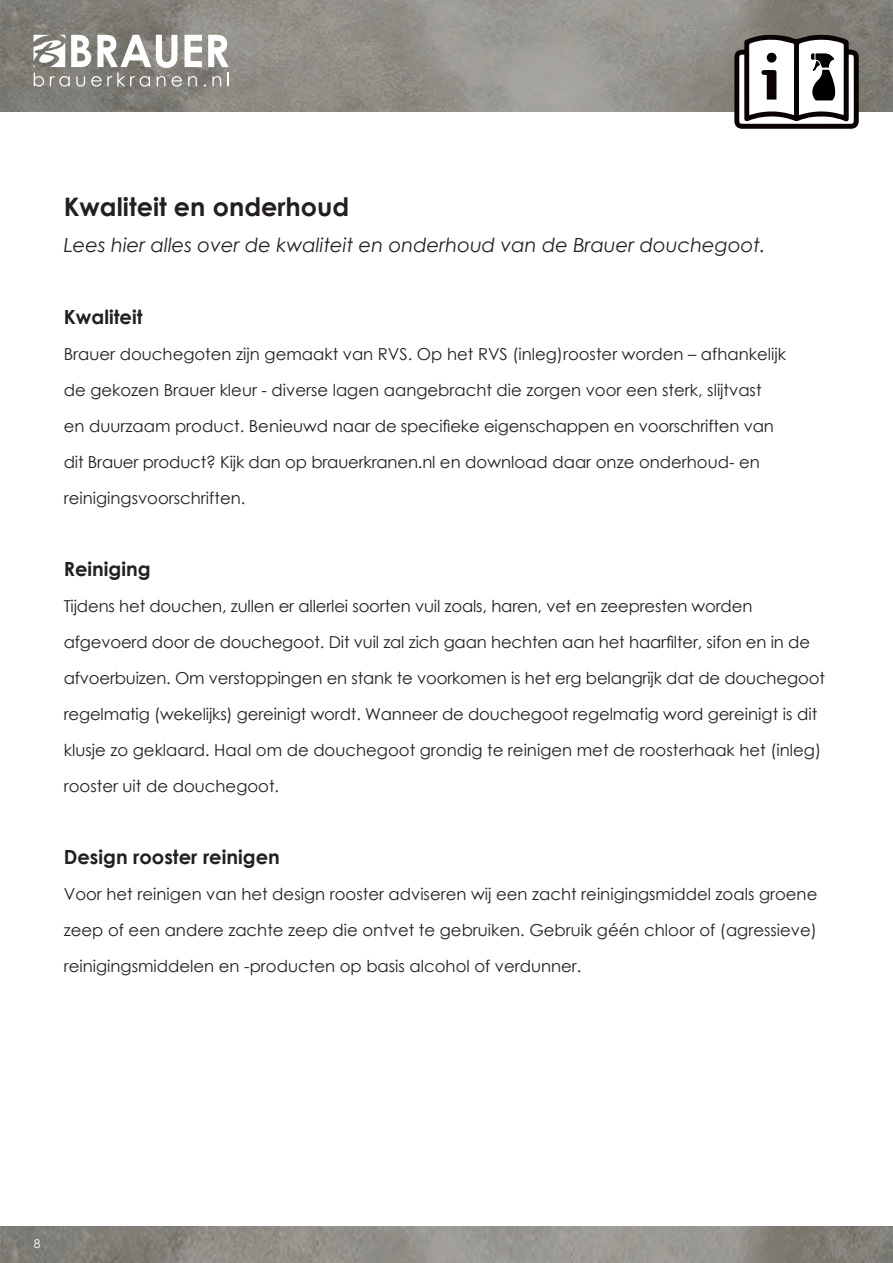
<style>
.page{position:relative;width:893px;height:1263px;background:#fff}
.page>*{position:absolute;margin:0;border:0;box-sizing:border-box;transform-origin:0 0}
.t1{font:700 25.5px "Century Gothic";color:#231f20}
.t2{font:italic 19.5px "Century Gothic";color:#231f20}
.t3{font:700 19.5px "Century Gothic";color:#231f20}
.t4{font:16.5px/36px "Century Gothic";color:#231f20}
.t5{font:12px "Century Gothic Pro";color:#fff}
</style>
<div class="page">
<img style="left:0;top:0;width:893px;height:112px">
<img style="left:0;top:1226px;width:893px;height:37px">
<svg style="left:34px;top:35px;width:195px;height:52px"></svg>
<svg style="left:734px;top:33px;width:125px;height:96px"></svg>
<div style="left:767px;top:53px;width:9px;height:10px;background:#080302;border-radius:50%"></div>
<p class="t1" style="left:64px;top:187px;width:287px">Kwaliteit en onderhoud</p>
<p class="t2" style="left:64px;top:231px;width:703px">Lees hier alles over de kwaliteit en onderhoud van de Brauer douchegoot.</p>
<p class="t3" style="left:64px;top:302px;width:80px">Kwaliteit</p>
<p class="t4" style="left:64px;top:336px;width:724px">Brauer douchegoten zijn gemaakt van RVS. Op het RVS (inleg)rooster worden – afhankelijk de gekozen Brauer kleur - diverse lagen aangebracht die zorgen voor een sterk, slijtvast en duurzaam product. Benieuwd naar de specifieke eigenschappen en voorschriften van dit Brauer product? Kijk dan op brauerkranen.nl en download daar onze onderhoud- en reinigingsvoorschriften.</p>
<p class="t3" style="left:64px;top:554px;width:88px">Reiniging</p>
<p class="t4" style="left:64px;top:588px;width:763px">Tijdens het douchen, zullen er allerlei soorten vuil zoals, haren, vet en zeepresten worden afgevoerd door de douchegoot. Dit vuil zal zich gaan hechten aan het haarfilter, sifon en in de afvoerbuizen. Om verstoppingen en stank te voorkomen is het erg belangrijk dat de douchegoot regelmatig (wekelijks) gereinigt wordt. Wanneer de douchegoot regelmatig word gereinigt is dit klusje zo geklaard. Haal om de douchegoot grondig te reinigen met de roosterhaak het (inleg) rooster uit de douchegoot.</p>
<p class="t3" style="left:64px;top:842px;width:218px">Design rooster reinigen</p>
<p class="t4" style="left:64px;top:876px;width:755px;text-align:justify">Voor het reinigen van het design rooster adviseren wij een zacht reinigingsmiddel zoals groene zeep of een andere zachte zeep die ontvet te gebruiken. Gebruik géén chloor of (agressieve) reinigingsmiddelen en -producten op basis alcohol of verdunner.</p>
<p class="t5" style="left:34px;top:1237px;width:8px">8</p>
</div>
